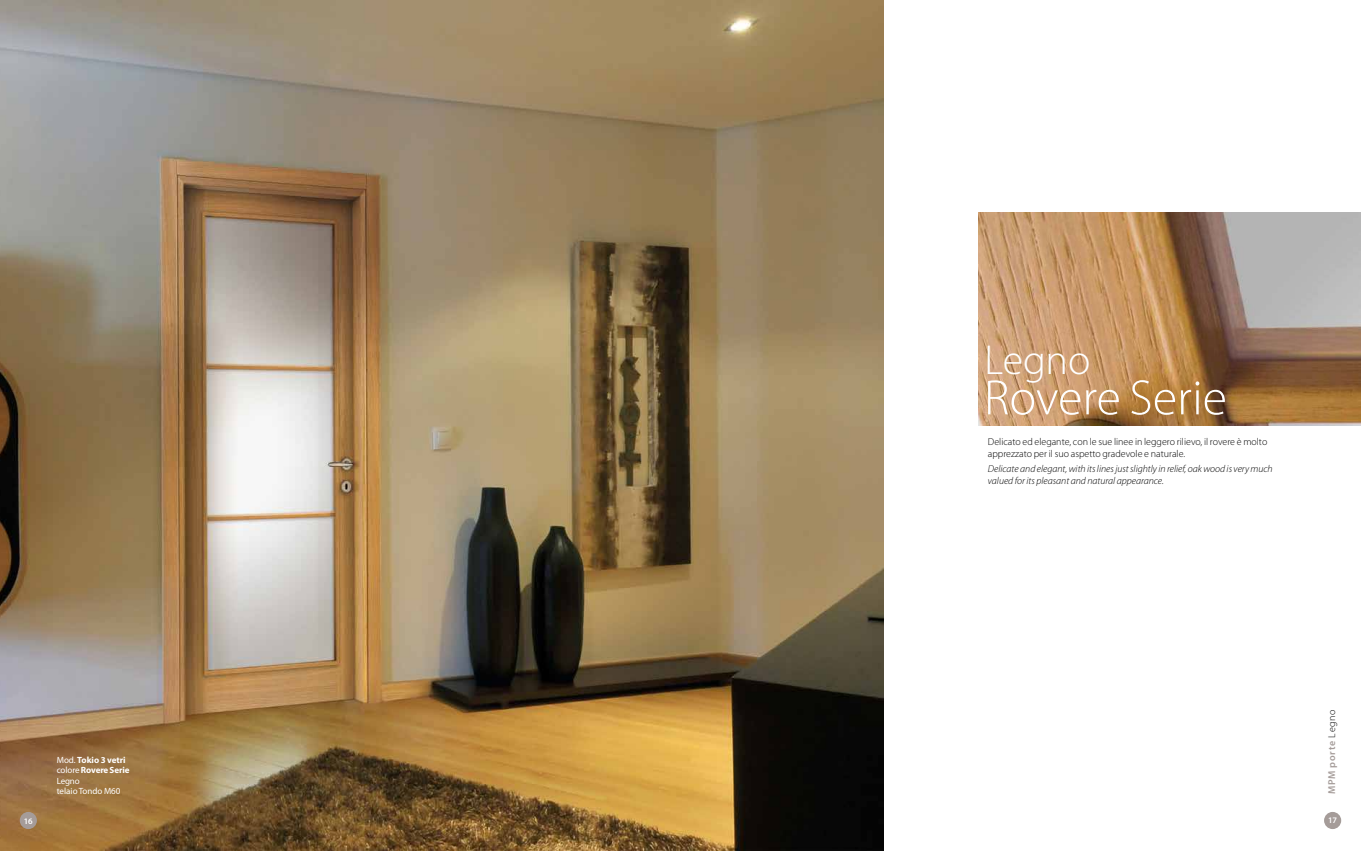
<style>
.page{position:relative;width:1361px;height:851px;background:#fff}
.page>*{position:absolute;margin:0;border:0;box-sizing:border-box;transform-origin:0 0}
.t1{font:300 50px "Myriad Pro";color:#fff}
.t2{font:300 42px "Myriad Pro";letter-spacing:-.005em;color:#fff}
.t3{font:italic 300 10px/12px "Myriad Pro";color:#000}
.t4{font:300 10px/12px "Myriad Pro";color:#000}
.t5{font:600 10px "Myriad Pro";letter-spacing:.075em;color:#a59c99}
.t6{font:9px/10.5px "Myriad Pro";color:#fff}
.t7{font:600 8.5px "Myriad Pro";color:#fff}
.s1{font-weight:700}
.s2{font-weight:300;color:#000}
</style>
<div class="page">
<img style="left:0;top:0;width:883px;height:850px">
<img style="left:978px;top:213px;width:383px;height:212px">
<div style="left:20px;top:811px;width:17px;height:17px;background:#a59c99;border-radius:50%"></div>
<div style="left:1324px;top:811px;width:17px;height:17px;background:#a59c99;border-radius:50%"></div>
<h2 class="t2" style="left:984px;top:337px;width:107px">Legno</h2>
<h1 class="t1" style="left:984px;top:370px;width:244px">Rovere Serie</h1>
<p class="t6" style="left:57px;top:754px;width:74px">Mod. <span class="s1">Tokio 3 vetri </span>colore <span class="s1">Rovere Serie<br></span>Legno<br>telaio Tondo M60</p>
<p class="t4" style="left:988px;top:436px;width:281px">Delicato ed elegante, con le sue linee in leggero rilievo, il rovere è molto apprezzato per il suo aspetto gradevole e naturale.</p>
<p class="t3" style="left:988px;top:463px;width:286px">Delicate and elegant, with its lines just slightly in relief, oak wood is very much valued for its pleasant and natural appearance.</p>
<p class="t5" style="left:1326px;top:794px;width:86px;rotate:-90deg">MPM porte <span class="s2">Legno</span></p>
<p class="t7" style="left:24px;top:816px;width:10px">16</p>
<p class="t7" style="left:1328px;top:815px;width:10px">17</p>
</div>
